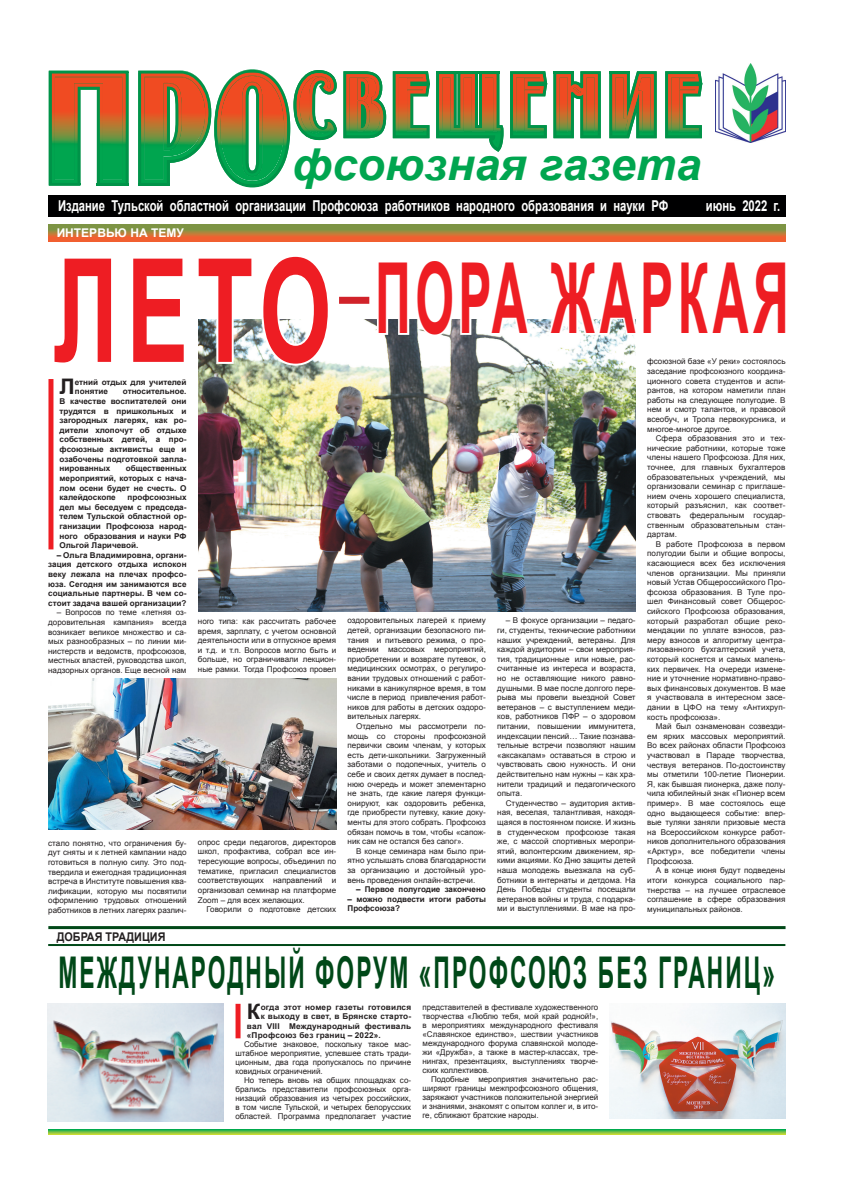
<style>
.page{position:relative;width:842px;height:1191px;background:#fff}
.page>*{position:absolute;margin:0;border:0;box-sizing:border-box;transform-origin:0 0}
.t1{font:123px "Binner Di";letter-spacing:.11em;color:#00a54f;scale:.67 1}
.t2{font:700 98px "Arial";letter-spacing:.09em;color:#ee1d23;scale:.51 1}
.t3{font:italic 700 44px "Arial";color:#00a54f}
.t4{font:700 43.8px "Arial";letter-spacing:.09em;color:#004818;scale:.52 1}
.t5{font:700 21.4px "Arial";color:#231f20}
.t6{font:700 15px "Arial";color:#fff;scale:.75 1}
.t7{font:700 12px "Arial";color:#fff}
.t8{font:700 12px "Arial";color:#231f20;scale:.9 1}
.t9{font:8px/9.6px "Arial";color:#231f20;text-align:justify}
.t10{font:700 8px/9.6px "Arial";color:#231f20;text-align:justify}
.t11{font:700 8px "Arial";letter-spacing:.02em;color:#231f20}
.s1{font-size:175.5px}
.s2{font-size:144.2px}
</style>
<div class="page">
<svg style="left:48px;top:224px;width:737px;height:17px;background:#b17e3b"></svg>
<div style="left:48px;top:196px;width:737px;height:21px;background:#000001"></div>
<svg style="left:49px;top:69px;width:653px;height:118px"></svg>
<img style="left:716px;top:63px;width:69px;height:79px">
<svg style="left:48px;top:1129px;width:737px;height:5px;background:#59bc46"></svg>
<div style="left:48px;top:379px;width:5px;height:170px;background:#ee1d23"></div>
<img style="left:198px;top:319px;width:438px;height:292px">
<svg style="left:375px;top:319px;width:157px;height:19px"></svg>
<svg style="left:546px;top:319px;width:90px;height:19px"></svg>
<img style="left:198px;top:319px;width:134px;height:49px">
<div style="left:339px;top:297px;width:30px;height:7px;background:#d1232a"></div>
<img style="left:48px;top:678px;width:288px;height:151px">
<hr style="left:48px;top:944px;width:737px;height:2px;background:#004818">
<hr style="left:48px;top:926px;width:737px;height:3px;background:#004818">
<img style="left:610px;top:1003px;width:175px;height:115px">
<img style="left:47px;top:1003px;width:177px;height:118px">
<div style="left:236px;top:1003px;width:5px;height:35px;background:#ee1d23"></div>
<h1 class="t1" style="left:47px;top:27px;width:976px"><span class="s1">ПРО</span>свещение</h1>
<h3 class="t3" style="left:292px;top:135px;width:411px">фсоюзная газета</h3>
<h3 class="t6" style="left:58px;top:195px;width:815px">Издание Тульской областной организации Профсоюза работников народного образования и науки РФ</h3>
<h3 class="t6" style="left:706px;top:195px;width:101px">июнь 2022 г.</h3>
<h3 class="t7" style="left:57px;top:225px;width:129px">ИНТЕРВЬЮ НА ТЕМУ</h3>
<h2 class="t2" style="left:53px;top:233px;width:1444px"><span class="s2">ЛЕТО</span> ПОРА ЖАРКАЯ</h2>
<p class="t9" style="left:647px;top:357px;width:140px">фсоюзной базе «У реки» состоялось заседание профсоюзного координа&shy;ционного совета студентов и аспи&shy;рантов, на котором наметили план работы на следующее полугодие. В нем и смотр талантов, и правовой всеобуч, и Тропа первокурсника, и многое-многое другое.</p>
<p class="t9" style="left:647px;top:433px;width:140px;text-indent:9px">Сфера образования это и тех&shy;нические работники, которые тоже члены нашего Профсоюза. Для них, точнее, для главных бухгалтеров образовательных учреждений, мы организовали семинар с приглаше&shy;нием очень хорошего специалиста, который разъяснил, как соответ&shy;ствовать федеральным государ&shy;ственным образовательным стан&shy;дартам.</p>
<p class="t9" style="left:647px;top:539px;width:140px;text-indent:9px">В работе Профсоюза в первом полугодии были и общие вопросы, касающиеся всех без исключения членов организации. Мы приняли новый Устав Общероссийского Про&shy;фсоюза образования. В Туле про&shy;шел Финансовый совет Общерос&shy;сийского Профсоюза образования, который разработал общие реко&shy;мендации по уплате взносов, раз&shy;меру взносов и алгоритму центра&shy;лизованного бухгалтерский учета, который коснется и самых малень&shy;ких первичек. На очереди измене&shy;ние и уточнение нормативно-право&shy;вых финансовых документов. В мае я участвовала в интересном засе&shy;дании в ЦФО на тему «Антихруп&shy;кость профсоюза».</p>
<p class="t9" style="left:647px;top:721px;width:140px;text-indent:9px">Май был ознаменован созвезди&shy;ем ярких массовых мероприятий.<br>Во всех районах области Профсоюз участвовал в Параде творчества, чествуя ветеранов. По-достоинству мы отметили 100-летие Пионерии.<br>Я, как бывшая пионерка, даже полу&shy;чила юбилейный знак «Пионер всем пример». В мае состоялось еще одно выдающееся событие: впер&shy;вые туляки заняли призовые места на Всероссийском конкурсе работ&shy;ников дополнительного образования «Арктур», все победители члены Профсоюза.</p>
<p class="t9" style="left:647px;top:865px;width:140px;text-indent:9px">А в конце июня будут подведены итоги конкурса социального пар&shy;тнерства – на лучшее отраслевое соглашение в сфере образования муниципальных районов.</p>
<h3 class="t5" style="left:60px;top:373px;width:17px">Л</h3>
<p class="t10" style="left:75px;top:377px;width:113px">етний отдых для учителей понятие</p>
<p class="t10" style="left:60px;top:387px;width:129px;text-indent:63px">относительное.<br>В качестве воспитателей они трудятся в пришкольных и загородных лагерях, как ро&shy;дители хлопочут об отдыхе собственных детей, а про&shy;фсоюзные активисты еще и озабочены подготовкой запла&shy;нированных</p>
<p class="t10" style="left:60px;top:464px;width:129px;text-indent:66px">общественных мероприятий, которых с нача&shy;лом осени будет не счесть. О калейдоскопе</p>
<p class="t10" style="left:60px;top:493px;width:129px;text-indent:68px">профсоюзных дел мы беседуем с председа&shy;телем Тульской областной ор&shy;ганизации Профсоюза народ&shy;ного образования и науки РФ Ольгой Ларичевой.</p>
<p class="t10" style="left:48px;top:550px;width:140px;text-indent:9px">– Ольга Владимировна, органи&shy;зация детского отдыха испокон веку лежала на плечах профсо&shy;юза. Сегодня им занимаются все социальные партнеры. В чем со&shy;стоит задача вашей организации?</p>
<p class="t9" style="left:48px;top:608px;width:140px;text-indent:9px">– Вопросов по теме «летняя оз&shy;доровительная кампания» всегда возникает великое множество и са&shy;мых разнообразных – по линии ми&shy;нистерств и ведомств, профсоюзов, местных властей, руководства школ, надзорных органов. Еще весной нам</p>
<p class="t9" style="left:497px;top:616px;width:140px;text-indent:9px">– В фокусе организации – педаго&shy;ги, студенты, технические работники наших учреждений, ветераны. Для каждой аудитории – свои мероприя&shy;тия, традиционные или новые, рас&shy;считанные из интереса и возраста, но не оставляющие никого равно&shy;душными. В мае после долгого пере&shy;рыва мы провели выездной Совет ветеранов – с выступлением меди&shy;ков, работников ПФР – о здоровом питании, повышении иммунитета, индексации пенсий… Такие познава&shy;тельные встречи позволяют нашим «аксакалам» оставаться в строю и чувствовать свою нужность. И они действительно нам нужны – как хра&shy;нители традиций и педагогического опыта.</p>
<p class="t9" style="left:497px;top:798px;width:140px;text-indent:9px">Студенчество – аудитория актив&shy;ная, веселая, талантливая, находя&shy;щаяся в постоянном поиске. И жизнь в студенческом профсоюзе такая же, с массой спортивных меропри&shy;ятий, волонтерским движением, яр&shy;кими акциями. Ко Дню защиты детей наша молодежь выезжала на суб&shy;ботники в интернаты и детдома. На День Победы студенты посещали ветеранов войны и труда, с подарка&shy;ми и выступлениями. В мае на про-</p>
<p class="t9" style="left:348px;top:616px;width:140px">оздоровительных лагерей к приему детей, организации безопасного пи&shy;тания и питьевого режима, о про&shy;ведении массовых мероприятий, приобретении и возврате путевок, о медицинских осмотрах, о регулиро&shy;вании трудовых отношений с работ&shy;никами в каникулярное время, в том числе в период привлечения работ&shy;ников для работы в детских оздоро&shy;вительных лагерях.</p>
<p class="t9" style="left:348px;top:721px;width:140px;text-indent:9px">Отдельно мы рассмотрели по&shy;мощь со стороны профсоюзной первички своим членам, у которых есть дети-школьники. Загруженный заботами о подопечных, учитель о себе и своих детях думает в послед&shy;нюю очередь и может элементарно не знать, где какие лагеря функци&shy;онируют, как оздоровить ребенка, где приобрести путевку, какие доку&shy;менты для этого собрать. Профсоюз обязан помочь в том, чтобы «сапож&shy;ник сам не остался без сапог».</p>
<p class="t9" style="left:348px;top:846px;width:140px;text-indent:9px">В конце семинара нам было при&shy;ятно услышать слова благодарности за организацию и достойный уро&shy;вень проведения онлайн-встречи.</p>
<p class="t10" style="left:356px;top:884px;width:131px">– Первое полугодие закончено</p>
<p class="t10" style="left:348px;top:894px;width:140px">– можно подвести итоги работы<br>Профсоюза?</p>
<p class="t9" style="left:198px;top:616px;width:140px">ного типа: как рассчитать рабочее время, зарплату, с учетом основной деятельности или в отпускное время и т.д. и т.п. Вопросов могло быть и больше, но ограничивали лекцион&shy;ные рамки. Тогда Профсоюз провел</p>
<p class="t9" style="left:48px;top:838px;width:140px">стало понятно, что ограничения бу&shy;дут сняты и к летней кампании надо готовиться в полную силу. Это под&shy;твердила и ежегодная традиционная встреча в Институте повышения ква&shy;лификации, которую мы посвятили оформлению трудовых отношений работников в летних лагерях различ-</p>
<p class="t9" style="left:198px;top:837px;width:140px">опрос среди педагогов, директоров школ, профактива, собрал все ин&shy;тересующие вопросы, объединил по тематике, пригласил специалистов соответствующих направлений и организовал семинар на платформе Zoom – для всех желающих.</p>
<p class="t9" style="left:206px;top:904px;width:131px">Говорили о подготовке детских</p>
<h3 class="t8" style="left:57px;top:928px;width:122px">ДОБРАЯ ТРАДИЦИЯ</h3>
<h3 class="t4" style="left:58px;top:943px;width:1379px">МЕЖДУНАРОДНЫЙ ФОРУМ «ПРОФСОЮЗ БЕЗ ГРАНИЦ»</h3>
<h3 class="t5" style="left:247px;top:997px;width:15px">К</h3>
<p class="t11" style="left:261px;top:1001px;width:152px">огда этот номер газеты готовился</p>
<p class="t11" style="left:261px;top:1011px;width:152px">к выходу в свет, в Брянске старто-</p>
<p class="t11" style="left:247px;top:1020px;width:166px">вал VIII Международный фестиваль</p>
<p class="t11" style="left:247px;top:1030px;width:136px">«Профсоюз без границ – 2022».</p>
<p class="t9" style="left:236px;top:1040px;width:177px;line-height:9px;text-indent:9px">Событие знаковое, поскольку такое мас&shy;штабное мероприятие, успевшее стать тради&shy;ционным, два года пропускалось по причине ковидных ограничений.</p>
<p class="t9" style="left:236px;top:1076px;width:177px;line-height:9px;text-indent:9px">Но теперь вновь на общих площадках со&shy;брались представители профсоюзных орга&shy;низаций образования из четырех российских, в том числе Тульской, и четырех белорусских областей. Программа предполагает участие</p>
<p class="t9" style="left:422px;top:1002px;width:177px;line-height:9px">представителей в фестивале художественного творчества «Люблю тебя, мой край родной!», в мероприятиях международного фестиваля «Славянское единство», шествии участников международного форума славянской молоде&shy;жи «Дружба», а также в мастер-классах, тре&shy;нингах, презентациях, выступлениях творче&shy;ских коллективов.</p>
<p class="t9" style="left:422px;top:1074px;width:177px;line-height:9px;text-indent:9px">Подобные мероприятия значительно рас&shy;ширяют границы межпрофсоюзного общения, заряжают участников положительной энергией и знаниями, знакомят с опытом коллег и, в ито&shy;ге, сближают братские народы.</p>
</div>
